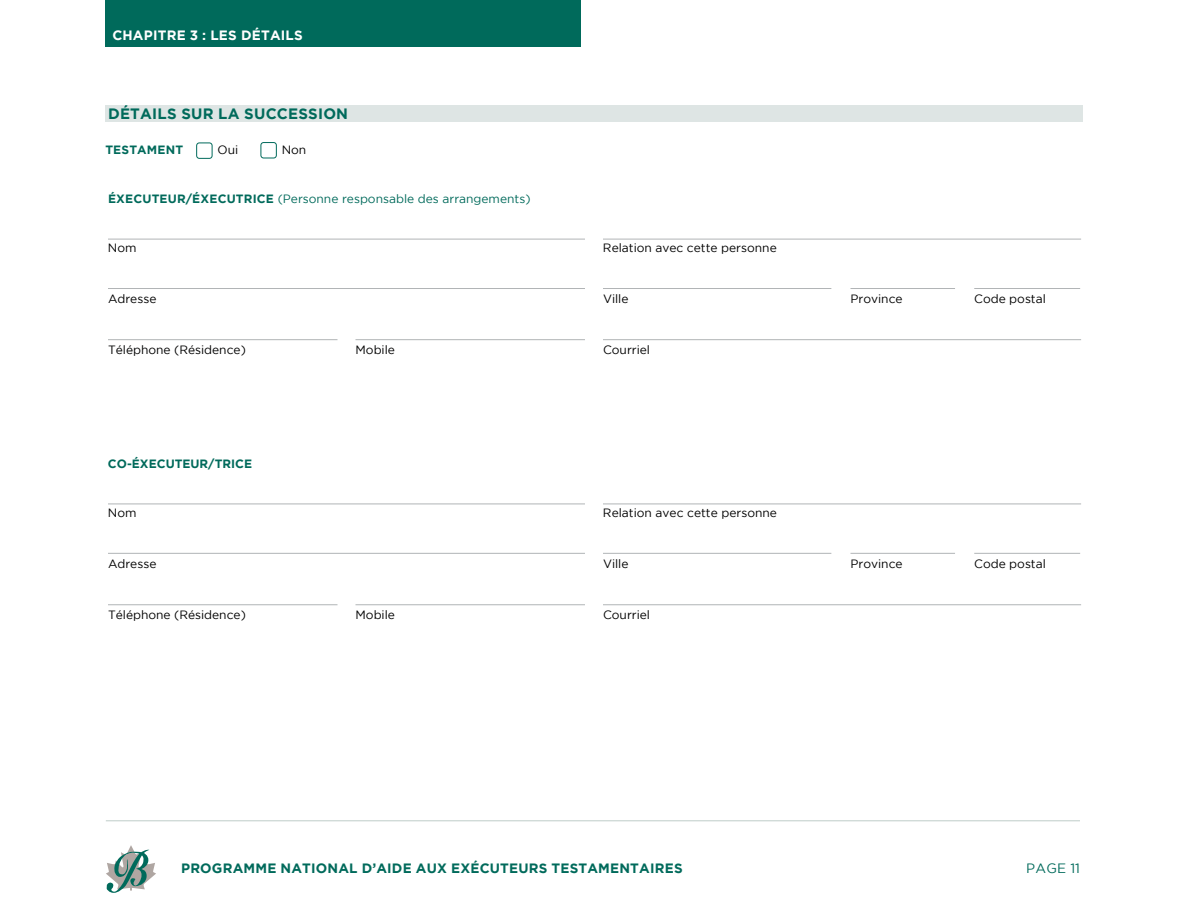
<style>
.page{position:relative;width:1188px;height:918px;background:#fff}
.page>*{position:absolute;margin:0;border:0;box-sizing:border-box;transform-origin:0 0}
.t1{font:700 15px "Gotham";letter-spacing:.015em;color:#006a5b}
.t2{font:700 13.5px "Gotham";letter-spacing:.015em;color:#006a5b}
.t3{font:700 13.5px "Gotham";letter-spacing:.015em;color:#fff}
.t4{font:13.5px "Gotham";letter-spacing:.015em;color:#006a5b}
.t5{font:12px "Gotham";color:#000}
.t6{font:12px "Gotham";color:#006a5b}
.t7{font:700 12px "Gotham";color:#006a5b}
.s1{font-weight:700}
</style>
<div class="page">
<svg style="left:106px;top:845px;width:50px;height:48px"></svg>
<hr style="left:106px;top:820px;width:974px;height:1px;background:#beccc9">
<div style="left:105px;top:0;width:475px;height:47px;background:#006a5b"></div>
<div style="left:196px;top:143px;width:16px;height:16px;border:1px solid #006a5b;border-radius:3px"></div>
<div style="left:261px;top:142px;width:16px;height:16px;border:1px solid #006a5b;border-radius:3px"></div>
<div style="left:105px;top:105px;width:978px;height:17px;background:#dee5e4"></div>
<hr style="left:108px;top:239px;width:477px;height:1px;background:#b1b4b6">
<hr style="left:108px;top:504px;width:477px;height:1px;background:#b1b4b6">
<hr style="left:603px;top:239px;width:478px;height:1px;background:#b1b4b6">
<hr style="left:603px;top:504px;width:478px;height:1px;background:#b1b4b6">
<hr style="left:108px;top:288px;width:477px;height:1px;background:#b1b4b6">
<hr style="left:108px;top:553px;width:477px;height:1px;background:#b1b4b6">
<hr style="left:108px;top:339px;width:230px;height:1px;background:#b1b4b6">
<hr style="left:108px;top:604px;width:230px;height:1px;background:#b1b4b6">
<hr style="left:356px;top:339px;width:229px;height:1px;background:#b1b4b6">
<hr style="left:356px;top:604px;width:229px;height:1px;background:#b1b4b6">
<hr style="left:603px;top:339px;width:478px;height:1px;background:#b1b4b6">
<hr style="left:603px;top:604px;width:478px;height:1px;background:#b1b4b6">
<hr style="left:603px;top:288px;width:228px;height:1px;background:#b1b4b6">
<hr style="left:603px;top:553px;width:228px;height:1px;background:#b1b4b6">
<hr style="left:850px;top:288px;width:105px;height:1px;background:#b1b4b6">
<hr style="left:850px;top:553px;width:105px;height:1px;background:#b1b4b6">
<hr style="left:974px;top:288px;width:106px;height:1px;background:#b1b4b6">
<hr style="left:974px;top:553px;width:106px;height:1px;background:#b1b4b6">
<p class="t3" style="left:112px;top:27px;width:192px">CHAPITRE 3 : LES DÉTAILS</p>
<p class="t1" style="left:108px;top:105px;width:242px">DÉTAILS SUR LA SUCCESSION</p>
<p class="t5" style="left:218px;top:143px;width:22px">Oui</p>
<p class="t7" style="left:105px;top:143px;width:79px">TESTAMENT</p>
<p class="t5" style="left:282px;top:143px;width:26px">Non</p>
<p class="t6" style="left:108px;top:192px;width:424px"><span class="s1">ÉXECUTEUR/ÉXECUTRICE</span> (Personne responsable des arrangements)</p>
<p class="t5" style="left:108px;top:241px;width:30px">Nom</p>
<p class="t5" style="left:603px;top:241px;width:175px">Relation avec cette personne</p>
<p class="t5" style="left:108px;top:292px;width:50px">Adresse</p>
<p class="t5" style="left:603px;top:292px;width:27px">Ville</p>
<p class="t5" style="left:850px;top:292px;width:54px">Province</p>
<p class="t5" style="left:974px;top:292px;width:73px">Code postal</p>
<p class="t5" style="left:108px;top:343px;width:139px">Téléphone (Résidence)</p>
<p class="t5" style="left:356px;top:343px;width:41px">Mobile</p>
<p class="t5" style="left:603px;top:343px;width:49px">Courriel</p>
<p class="t7" style="left:108px;top:457px;width:146px">CO-ÉXECUTEUR/TRICE</p>
<p class="t5" style="left:108px;top:506px;width:30px">Nom</p>
<p class="t5" style="left:603px;top:506px;width:176px">Relation avec cette personne</p>
<p class="t5" style="left:108px;top:557px;width:50px">Adresse</p>
<p class="t5" style="left:603px;top:557px;width:27px">Ville</p>
<p class="t5" style="left:850px;top:557px;width:54px">Province</p>
<p class="t5" style="left:974px;top:557px;width:73px">Code postal</p>
<p class="t5" style="left:108px;top:608px;width:139px">Téléphone (Résidence)</p>
<p class="t5" style="left:356px;top:608px;width:41px">Mobile</p>
<p class="t5" style="left:603px;top:608px;width:49px">Courriel</p>
<p class="t2" style="left:181px;top:861px;width:503px">PROGRAMME NATIONAL D’AIDE AUX EXÉCUTEURS TESTAMENTAIRES</p>
<p class="t4" style="left:1026px;top:861px;width:55px">PAGE 11</p>
</div>
